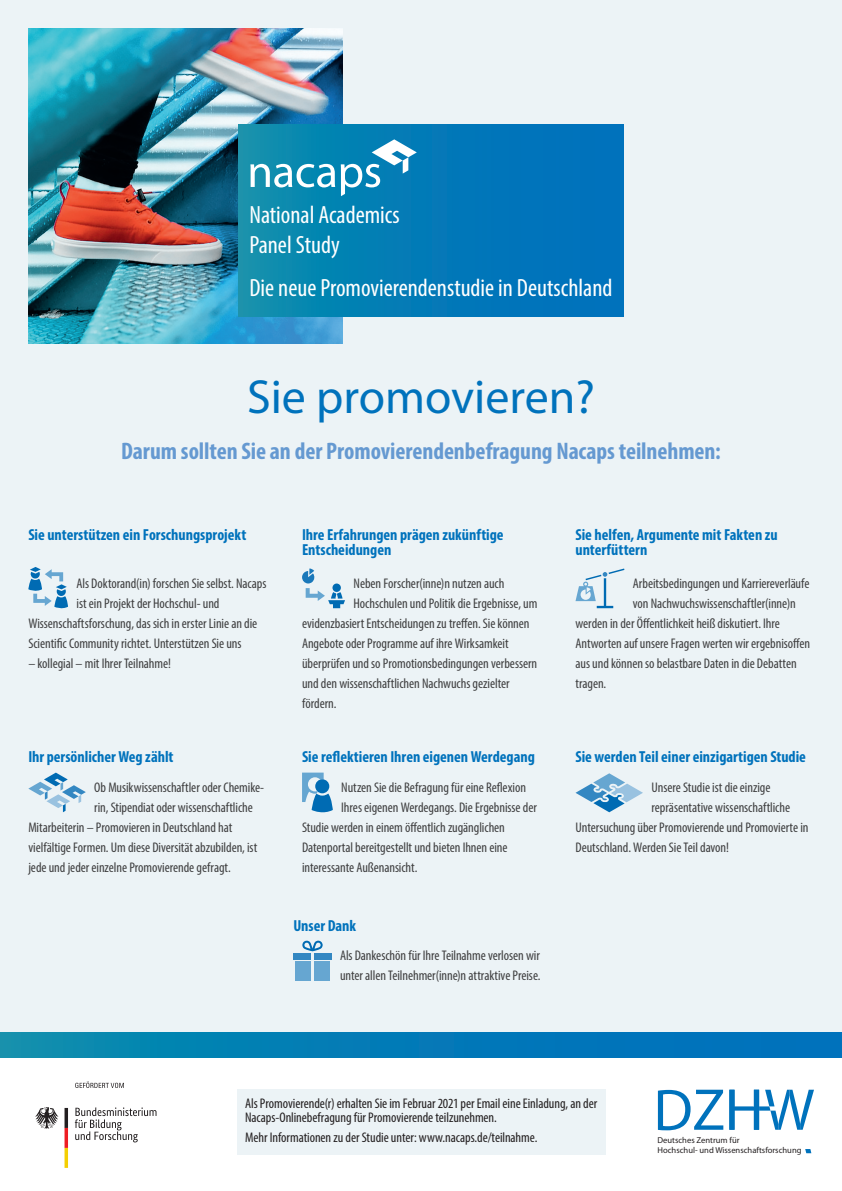
<style>
.page{position:relative;width:842px;height:1191px;background:#fff}
.page>*{position:absolute;margin:0;border:0;box-sizing:border-box;transform-origin:0 0}
.H1_Ü-blau{font:48px "Myriad Pro";color:#0072bc}
.H1_Ü-blau-2{font:condensed 25px/30px "Myriad Pro";color:#fff}
.H2_Ü2-blau_50{font:700 condensed 24px "Myriad Pro";letter-spacing:-.005em;color:#6599d1}
.H3_Ü3_erläuterungen{font:700 condensed 16px/15px "Myriad Pro";color:#0072bc}
.p_Fließtext{font:condensed 14px/20px "Myriad Pro";letter-spacing:-.005em;color:#3e3e3f}
.p_Fließtext_Fußzeile{font:condensed 14px "Myriad Pro";letter-spacing:-.005em;color:#231f20}
.t1{font:8.6px/10.3px "Myriad Pro";color:#231f20}
</style>
<div class="page">
<div style="left:237px;top:1089px;width:369px;height:65px;background:#ecf3f6"></div>
<div style="left:0;top:0;width:842px;height:1048px;background:#ecf3f6"></div>
<div style="left:0;top:1032px;width:842px;height:25px;background:linear-gradient(to right,#098bae,#006dbe)"></div>
<img style="left:28px;top:28px;width:315px;height:315px">
<svg style="left:28px;top:567px;width:40px;height:42px"></svg>
<svg style="left:302px;top:568px;width:43px;height:40px"></svg>
<svg style="left:575px;top:568px;width:49px;height:40px"></svg>
<svg style="left:302px;top:772px;width:31px;height:41px"></svg>
<div style="left:315px;top:779px;width:14px;height:14px;background:#006bb3;border-radius:50%"></div>
<svg style="left:575px;top:773px;width:68px;height:39px"></svg>
<svg style="left:28px;top:772px;width:58px;height:40px"></svg>
<div style="left:295px;top:961px;width:16px;height:19px;background:#66a6d1"></div>
<div style="left:293px;top:952px;width:18px;height:7px;background:#3387c2"></div>
<div style="left:314px;top:952px;width:18px;height:7px;background:#3387c2"></div>
<div style="left:314px;top:961px;width:16px;height:19px;background:#66a6d1"></div>
<svg style="left:302px;top:940px;width:21px;height:11px"></svg>
<div style="left:238px;top:125px;width:386px;height:191px;background:linear-gradient(to right,#0c8dad,#006cbe)"></div>
<svg style="left:250px;top:164px;width:85px;height:23px;background:#6eb9cf"></svg>
<svg style="left:341px;top:139px;width:76px;height:57px;background:#3e9cc6"></svg>
<svg style="left:75px;top:1107px;width:81px;height:35px"></svg>
<svg style="left:35px;top:1107px;width:23px;height:21px"></svg>
<svg style="left:65px;top:1108px;width:3px;height:59px"></svg>
<svg style="left:75px;top:1081px;width:49px;height:7px"></svg>
<svg style="left:658px;top:1089px;width:65px;height:41px"></svg>
<svg style="left:805px;top:1149px;width:6px;height:4px"></svg>
<svg style="left:729px;top:1089px;width:85px;height:40px"></svg>
<p class="H1_Ü-blau-2" style="left:249px;top:199px;width:152px">National Academics<br>Panel Study</p>
<h1 class="H1_Ü-blau-2" style="left:249px;top:273px;width:365px">Die neue Promovierendenstudie in Deutschland</h1>
<h1 class="H1_Ü-blau" style="left:247px;top:367px;width:349px">Sie promovieren?</h1>
<p class="H2_Ü2-blau_50" style="left:121px;top:436px;width:601px">Darum sollten Sie an der Promovierendenbefragung Nacaps teilnehmen:</p>
<h3 class="H3_Ü3_erläuterungen" style="left:28px;top:527px;width:219px">Sie unterstützen ein Forschungsprojekt</h3>
<p class="p_Fließtext" style="left:77px;top:573px;width:191px">Als Doktorand(in) forschen Sie selbst. Nacaps</p>
<p class="p_Fließtext" style="left:77px;top:593px;width:145px">ist ein Projekt der Hochschul- und</p>
<p class="p_Fließtext" style="left:28px;top:613px;width:230px">Wissenschaftsforschung, das sich in erster Linie an die</p>
<p class="p_Fließtext" style="left:28px;top:633px;width:215px">Scientific Community richtet. Unterstützen Sie uns</p>
<p class="p_Fließtext" style="left:28px;top:653px;width:144px">– kollegial – mit Ihrer Teilnahme!</p>
<h3 class="H3_Ü3_erläuterungen" style="left:28px;top:748px;width:147px">Ihr persönlicher Weg zählt</h3>
<p class="p_Fließtext" style="left:94px;top:777px;width:171px">Ob Musikwissenschaftler oder Chemike-</p>
<p class="p_Fließtext" style="left:94px;top:797px;width:160px">rin, Stipendiat oder wissenschaftliche</p>
<p class="p_Fließtext" style="left:28px;top:817px;width:205px">Mitarbeiterin – Promovieren in Deutschland hat</p>
<p class="p_Fließtext" style="left:28px;top:837px;width:230px">vielfältige Formen. Um diese Diversität abzubilden, ist</p>
<p class="p_Fließtext" style="left:28px;top:857px;width:204px">jede und jeder einzelne Promovierende gefragt.</p>
<h3 class="H3_Ü3_erläuterungen" style="left:302px;top:527px;width:203px">Ihre Erfahrungen prägen zukünftige<br>Entscheidungen</h3>
<p class="p_Fließtext" style="left:354px;top:573px;width:152px">Neben Forscher(inne)n nutzen auch</p>
<p class="p_Fließtext" style="left:354px;top:593px;width:185px">Hochschulen und Politik die Ergebnisse, um</p>
<p class="p_Fließtext" style="left:302px;top:613px;width:229px">evidenzbasiert Entscheidungen zu treffen. Sie können</p>
<p class="p_Fließtext" style="left:302px;top:633px;width:208px">Angebote oder Programme auf ihre Wirksamkeit</p>
<p class="p_Fließtext" style="left:302px;top:653px;width:237px">überprüfen und so Promotionsbedingungen verbessern</p>
<p class="p_Fließtext" style="left:302px;top:673px;width:209px">und den wissenschaftlichen Nachwuchs gezielter</p>
<p class="p_Fließtext" style="left:302px;top:693px;width:36px">fördern.</p>
<h3 class="H3_Ü3_erläuterungen" style="left:302px;top:748px;width:234px">Sie reflektieren Ihren eigenen Werdegang</h3>
<p class="p_Fließtext" style="left:341px;top:777px;width:186px">Nutzen Sie die Befragung für eine Reflexion</p>
<p class="p_Fließtext" style="left:341px;top:797px;width:197px">Ihres eigenen Werdegangs. Die Ergebnisse der</p>
<p class="p_Fließtext" style="left:302px;top:817px;width:204px">Studie werden in einem öffentlich zugänglichen</p>
<p class="p_Fließtext" style="left:302px;top:837px;width:207px">Datenportal bereitgestellt und bieten Ihnen eine</p>
<p class="p_Fließtext" style="left:302px;top:857px;width:117px">interessante Außenansicht.</p>
<h3 class="H3_Ü3_erläuterungen" style="left:293px;top:917px;width:64px">Unser Dank</h3>
<p class="p_Fließtext" style="left:340px;top:945px;width:202px">Als Dankeschön für Ihre Teilnahme verlosen wir unter allen Teilnehmer(inne)n attraktive Preise.</p>
<h3 class="H3_Ü3_erläuterungen" style="left:575px;top:527px;width:204px">Sie helfen, Argumente mit Fakten zu unterfüttern</h3>
<p class="p_Fließtext" style="left:633px;top:573px;width:178px">Arbeitsbedingungen und Karriereverläufe</p>
<p class="p_Fließtext" style="left:633px;top:593px;width:164px">von Nachwuchswissenschaftler(inne)n</p>
<p class="p_Fließtext" style="left:575px;top:613px;width:206px">werden in der Öffentlichkeit heiß diskutiert. Ihre</p>
<p class="p_Fließtext" style="left:575px;top:633px;width:236px">Antworten auf unsere Fragen werten wir ergebnisoffen</p>
<p class="p_Fließtext" style="left:575px;top:653px;width:223px">aus und können so belastbare Daten in die Debatten</p>
<p class="p_Fließtext" style="left:575px;top:673px;width:32px">tragen.</p>
<h3 class="H3_Ü3_erläuterungen" style="left:575px;top:748px;width:232px">Sie werden Teil einer einzigartigen Studie</h3>
<p class="p_Fließtext" style="left:651px;top:777px;width:120px">Unsere Studie ist die einzige</p>
<p class="p_Fließtext" style="left:651px;top:797px;width:140px">repräsentative wissenschaftliche</p>
<p class="p_Fließtext" style="left:575px;top:817px;width:234px">Untersuchung über Promovierende und Promovierte in</p>
<p class="p_Fließtext" style="left:575px;top:837px;width:155px">Deutschland. Werden Sie Teil davon!</p>
<p class="p_Fließtext_Fußzeile" style="left:245px;top:1094px;width:354px">Als Promovierende(r) erhalten Sie im Februar 2021 per Email eine Einladung, an der</p>
<p class="p_Fließtext_Fußzeile" style="left:245px;top:1108px;width:253px">Nacaps-Onlinebefragung für Promovierende teilzunehmen.</p>
<p class="p_Fließtext_Fußzeile" style="left:245px;top:1128px;width:294px">Mehr Informationen zu der Studie unter: www.nacaps.de/teilnahme.</p>
<p class="t1" style="left:657px;top:1134px;width:146px">Deutsches Zentrum für<br>Hochschul- und Wissenschaftsforschung</p>
</div>
